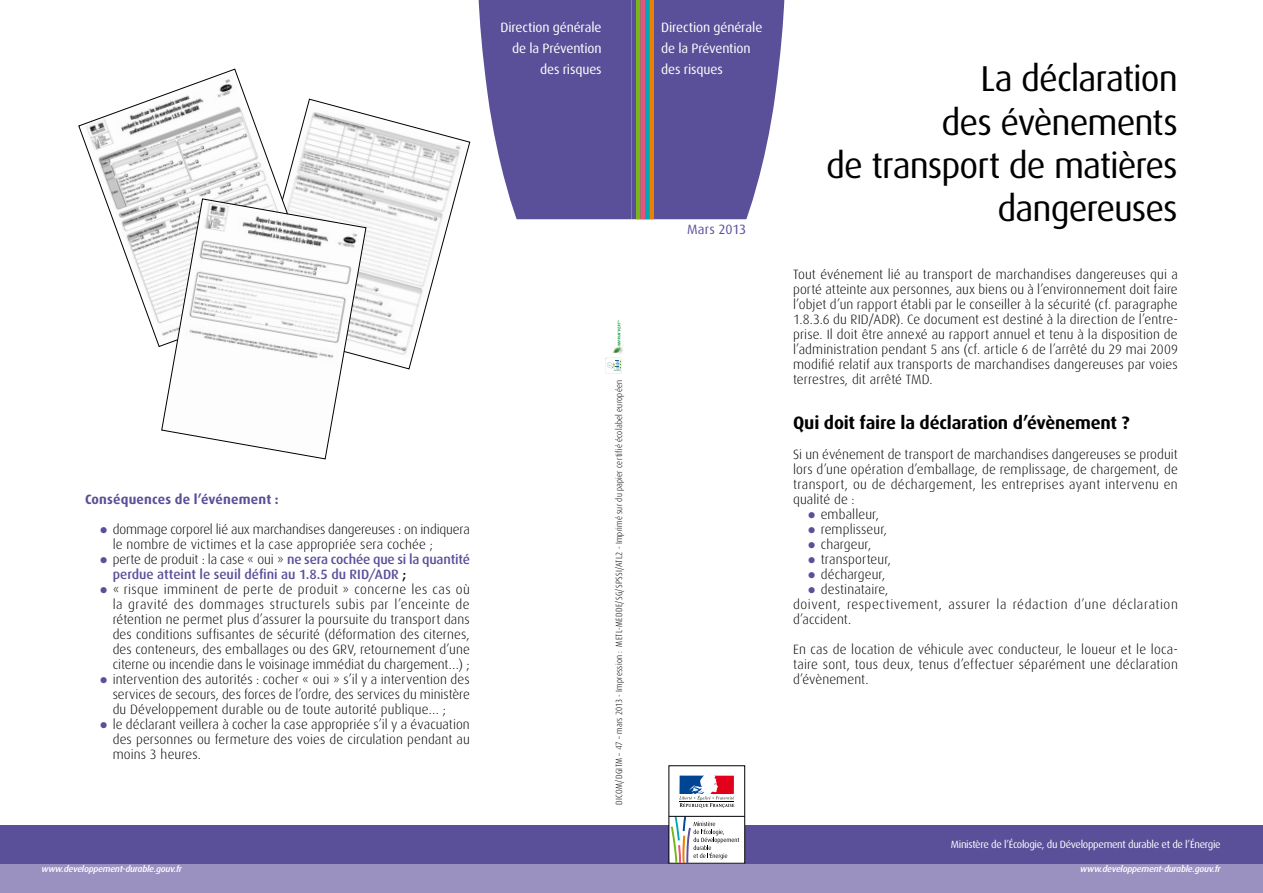
<style>
.page{position:relative;width:1263px;height:893px;background:#fff}
.page>*{position:absolute;margin:0;border:0;box-sizing:border-box;transform-origin:0 0}
.t1{font:36px/43.2px "Dax OT";letter-spacing:-.03em;color:#000;text-align:right}
.t2{font:700 18px "Dax OT";letter-spacing:-.01em;color:#000}
.t3{font:300 13.5px/15px "Dax OT";letter-spacing:.01em;color:#000;text-align:justify}
.t4{font:300 13.5px/15px "Dax OT";letter-spacing:-.01em;color:#000}
.t5{font:500 13.5px/15px "Dax";letter-spacing:-.01em;color:#5a5099}
.t6{font:13.5px/21px "Dax OT";letter-spacing:-.01em;color:#fff;text-align:right}
.t7{font:300 13.5px "Dax OT";letter-spacing:.04em;color:#000}
.t8{font:700 13.5px "Dax OT";letter-spacing:.015em;color:#5a5099}
.t9{font:13.5px "Dax OT";color:#5a5099}
.t10{font:10.5px "Dax OT";letter-spacing:-.03em;color:#fff}
.t11{font:300 condensed 9px "Dax OT";letter-spacing:.03em;color:#000}
.t12{font:italic 500 9px "Dax";letter-spacing:-.025em;color:#fff}
.s1{font-family:"Dax OT";font-weight:300;color:#000}
.s2{font-family:"Dax OT";color:#000}
.s3{font-stretch:normal}
</style>
<div class="page">
<div style="left:0;top:862px;width:1263px;height:31px;background:#9b91c1"></div>
<div style="left:0;top:825px;width:1263px;height:38px;background:#5a5099"></div>
<svg style="left:478px;top:0;width:306px;height:219px;background:#6a61a3"></svg>
<svg style="left:315px;top:100px;width:155px;height:269px"></svg>
<svg style="left:79px;top:69px;width:236px;height:278px"></svg>
<svg style="left:161px;top:199px;width:205px;height:260px"></svg>
<hr style="left:636px;top:0;width:4px;height:219px;background:#7ab51d">
<div style="left:640px;top:0;width:5px;height:219px;background:#e85281"></div>
<hr style="left:645px;top:0;width:4px;height:219px;background:#00a8b5">
<div style="left:649px;top:0;width:5px;height:219px;background:#ee7f00"></div>
<svg style="left:606px;top:320px;width:17px;height:54px"></svg>
<div style="left:669px;top:766px;width:76px;height:97px;background:#fff"></div>
<div style="left:668px;top:765px;width:77px;height:98px;border:1px solid #000"></div>
<svg style="left:679px;top:776px;width:55px;height:32px"></svg>
<hr style="left:669px;top:816px;width:76px;height:1px;background:#000">
<svg style="left:671px;top:817px;width:68px;height:46px"></svg>
<p class="t8" style="left:85px;top:492px;width:195px">Conséquences de l’événement :</p>
<p class="t4" style="left:113px;top:522px;width:359px">dommage corporel lié aux marchandises dangereuses : on indiquera le nombre de victimes et la case appropriée sera cochée ;</p>
<p class="t5" style="left:113px;top:552px;width:359px"><span class="s1">perte de produit : la case « oui »</span> ne sera cochée que si la quantité perdue atteint le seuil défini au 1.8.5 du RID/ADR <span class="s2">;</span></p>
<p class="t3" style="left:113px;top:582px;width:359px;text-align:left">« risque imminent de perte de produit » concerne les cas où la gravité des dommages structurels subis par l’enceinte de rétention ne permet plus d’assurer la poursuite du transport dans des conditions suffisantes de sécurité (déformation des citernes, des conteneurs, des emballages ou des GRV, retournement d’une citerne ou incendie dans le voisinage immédiat du chargement…) ; intervention des autorités : cocher « oui » s’il y a intervention des services de secours, des forces de l’ordre, des services du ministère du Développement durable ou de toute autorité publique… ;<br>le déclarant veillera à cocher la case appropriée s’il y a évacuation des personnes ou fermeture des voies de circulation pendant au moins 3 heures.</p>
<p class="t6" style="left:501px;top:17px;width:103px">Direction générale de la Prévention des risques</p>
<p class="t6" style="left:661px;top:17px;width:103px;text-align:left">Direction générale de la Prévention des risques</p>
<p class="t11" style="left:613px;top:805px;width:426px;rotate:-90deg">DICOM/DGITM – <span class="s3">47</span> – mars 2013 - Impression : METL-MEDDE/SG/SPSSI/ATL2 - Imprimé sur du papier certifié écolabel européen</p>
<p class="t9" style="left:687px;top:222px;width:60px">Mars 2013</p>
<h1 class="t1" style="left:826px;top:58px;width:353px">La déclaration<br>des évènements<br>de transport de matières dangereuses</h1>
<p class="t3" style="left:793px;top:267px;width:386px">Tout événement lié au transport de marchandises dangereuses qui a porté atteinte aux personnes, aux biens ou à l’environnement doit faire l’objet d’un rapport établi par le conseiller à la sécurité (cf. paragraphe 1.8.3.6 du RID/ADR). Ce document est destiné à la direction de l’entre&shy;prise. Il doit être annexé au rapport annuel et tenu à la disposition de l’administration pendant 5 ans (cf. article 6 de l’arrêté du 29 mai 2009 modifié relatif aux transports de marchandises dangereuses par voies terrestres, dit arrêté TMD.</p>
<h2 class="t2" style="left:793px;top:413px;width:338px">Qui doit faire la déclaration d’évènement ?</h2>
<p class="t3" style="left:793px;top:447px;width:386px">Si un événement de transport de marchandises dangereuses se produit</p>
<p class="t3" style="left:793px;top:462px;width:386px">lors d’une opération d’emballage, de remplissage, de chargement, de</p>
<p class="t3" style="left:793px;top:477px;width:386px">transport, ou de déchargement, les entreprises ayant intervenu en</p>
<p class="t3" style="left:793px;top:492px;width:63px">qualité de :</p>
<p class="t3" style="left:821px;top:507px;width:60px">emballeur,</p>
<p class="t3" style="left:821px;top:522px;width:68px">remplisseur,</p>
<p class="t3" style="left:821px;top:537px;width:52px">chargeur,</p>
<p class="t3" style="left:821px;top:552px;width:72px">transporteur,</p>
<p class="t3" style="left:821px;top:567px;width:66px">déchargeur,</p>
<p class="t3" style="left:821px;top:582px;width:69px">destinataire,</p>
<p class="t7" style="left:793px;top:597px;width:386px">doivent, respectivement, assurer la rédaction d’une déclaration</p>
<p class="t3" style="left:793px;top:612px;width:60px">d’accident.</p>
<p class="t3" style="left:793px;top:642px;width:386px">En cas de location de véhicule avec conducteur, le loueur et le loca&shy;taire sont, tous deux, tenus d’effectuer séparément une déclaration d’évènement.</p>
<p class="t10" style="left:951px;top:839px;width:271px">Ministère de l’Écologie, du Développement durable et de l’énergie</p>
<p class="t12" style="left:41px;top:864px;width:142px">www.developpement-durable.gouv.fr</p>
<p class="t12" style="left:1080px;top:864px;width:142px">www.developpement-durable.gouv.fr</p>
</div>
